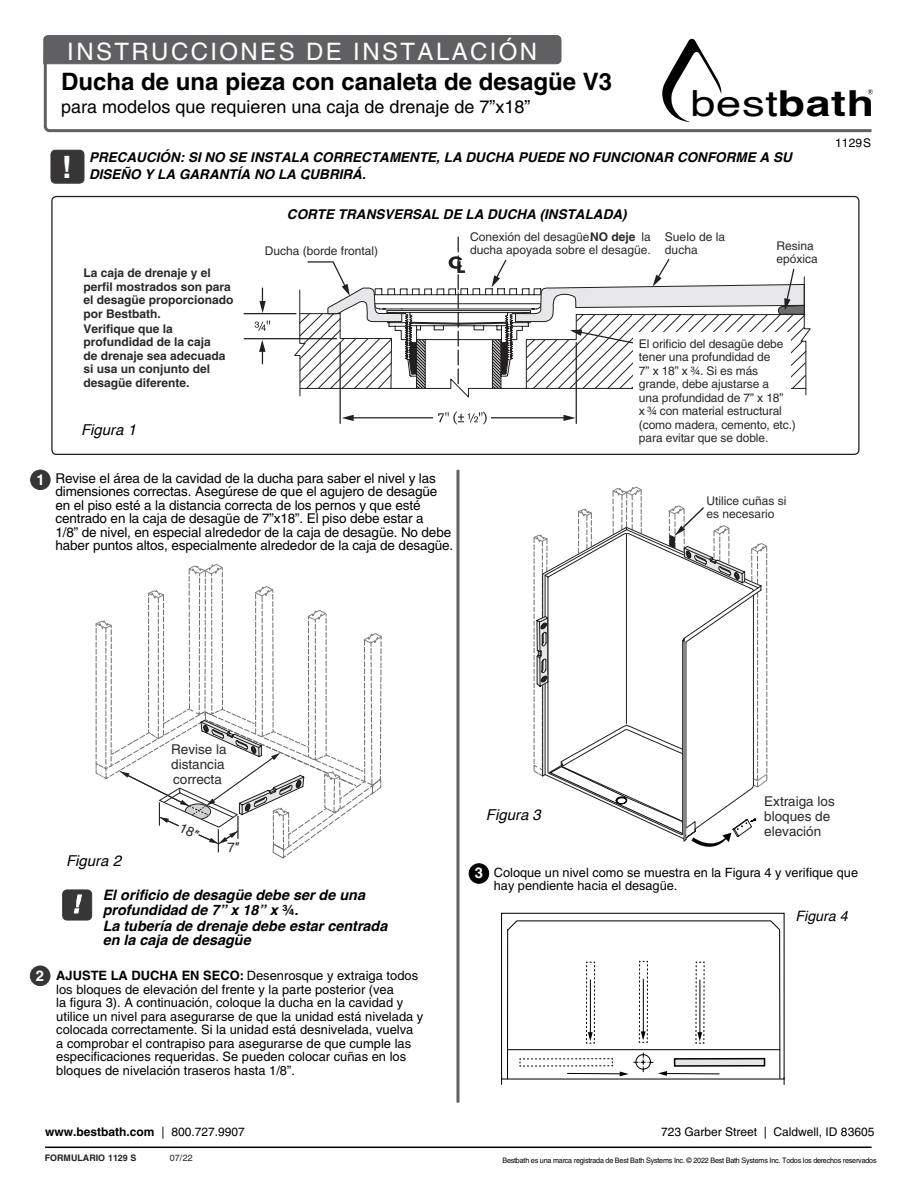
<style>
.page{position:relative;width:918px;height:1188px;background:#fff}
.page>*{position:absolute;margin:0;border:0;box-sizing:border-box;transform-origin:0 0}
.t1{font:36px "Helvetica";color:#010101;scale:1.26 1}
.t2{font:700 30.75px "Helvetica LT Pro";color:#fff}
.t3{font:700 24px "Helvetica LT Pro";color:#000}
.t4{font:24px "Helvetica LT Pro";letter-spacing:.1em;color:#fff}
.t5{font:18px "Helvetica LT Pro";color:#000}
.t6{font:italic 15px "Helvetica";color:#000}
.t7{font:700 14.85px "Helvetica LT Pro";color:#fff}
.t8{font:italic 700 14.4px/14.4px "Helvetica";color:#000}
.t9{font:italic 14.25px "Helvetica";color:#000}
.t10{font:13.5px/13.5px "Helvetica LT Pro";letter-spacing:-.01em;color:#000}
.t11{font:italic 700 13.5px/16.2px "Helvetica";color:#000}
.t12{font:13.5px/15px "Helvetica LT Pro";color:#292929}
.t13{font:12.9px/13.5px "Helvetica LT Pro";color:#000}
.t14{font:12.75px/12.8px "Helvetica LT Pro";color:#000}
.t15{font:12px/13.5px "Helvetica LT Pro";letter-spacing:-.01em;color:#292929}
.t16{font:700 12px/13.5px "Helvetica LT Pro";color:#292929}
.t17{font:12px "Helvetica LT Pro";color:#000}
.t18{font:700 12px "Helvetica LT Pro";color:#000}
.t19{font:700 9px "Helvetica LT Pro";color:#231f20}
.t20{font:9px "Helvetica LT Pro";color:#231f20}
.t21{font:7.5px "Helvetica LT Pro";letter-spacing:-.03em;color:#000;scale:.96 1}
.s1{font-weight:700;font-size:35.7px}
.s2{font-weight:700}
.s3{font-family:"Arial"}
.s4{font-family:"Helvetica LT Pro";font-style:normal}
.s5{font-weight:400}
</style>
<div class="page">
<div style="left:51px;top:196px;width:809px;height:259px;border:1px solid #221f20;border-radius:5px"></div>
<hr style="left:340px;top:343px;width:1px;height:80px;background:#221f20">
<hr style="left:352px;top:417px;width:214px;height:1px;background:#221f20">
<svg style="left:563px;top:415px;width:13px;height:6px"></svg>
<svg style="left:342px;top:415px;width:12px;height:6px"></svg>
<svg style="left:259px;top:340px;width:7px;height:24px"></svg>
<svg style="left:259px;top:288px;width:7px;height:25px"></svg>
<hr style="left:244px;top:338px;width:93px;height:1px;background:#221f20">
<hr style="left:244px;top:313px;width:52px;height:1px;background:#221f20">
<hr style="left:576px;top:343px;width:1px;height:80px;background:#221f20">
<div style="left:433px;top:412px;width:58px;height:13px;background:#fff"></div>
<svg style="left:438px;top:411px;width:49px;height:13px"></svg>
<svg style="left:255px;top:321px;width:15px;height:10px"></svg>
<svg style="left:299px;top:237px;width:508px;height:153px"></svg>
<svg style="left:501px;top:920px;width:284px;height:165px"></svg>
<div style="left:675px;top:1059px;width:90px;height:7px;background:#e5e6e5"></div>
<div style="left:674px;top:1058px;width:91px;height:9px;border:2px solid #000"></div>
<svg style="left:638px;top:960px;width:11px;height:83px"></svg>
<svg style="left:519px;top:1058px;width:94px;height:9px"></svg>
<svg style="left:585px;top:961px;width:11px;height:83px"></svg>
<svg style="left:695px;top:961px;width:10px;height:83px"></svg>
<svg style="left:533px;top:487px;width:235px;height:360px"></svg>
<hr style="left:508px;top:1049px;width:272px;height:1px;background:#000">
<div style="left:44px;top:36px;width:517px;height:14px;background:#606062"></div>
<svg style="left:43px;top:50px;width:829px;height:83px"></svg>
<hr style="left:456px;top:470px;width:3px;height:633px;background:#606062">
<svg style="left:31px;top:470px;width:19px;height:20px"></svg>
<svg style="left:51px;top:150px;width:33px;height:33px"></svg>
<svg style="left:469px;top:864px;width:20px;height:19px"></svg>
<svg style="left:30px;top:966px;width:20px;height:20px"></svg>
<svg style="left:63px;top:890px;width:29px;height:30px"></svg>
<svg style="left:662px;top:39px;width:59px;height:83px"></svg>
<svg style="left:868px;top:89px;width:5px;height:5px"></svg>
<hr style="left:45px;top:1147px;width:827px;height:1px;background:#000">
<svg style="left:95px;top:564px;width:287px;height:295px"></svg>
<h3 class="t4" style="left:67px;top:38px;width:472px">INSTRUCCIONES DE INSTALACIÓN</h3>
<h3 class="t3" style="left:61px;top:67px;width:552px">Ducha de una pieza con canaleta de desagüe V3</h3>
<h3 class="t5" style="left:61px;top:96px;width:471px">para modelos que requieren una caja de drenaje de 7”x18”</h3>
<h1 class="t1" style="left:691px;top:75px;width:147px">best<span class="s1">bath</span></h1>
<h2 class="t2" style="left:62px;top:148px;width:12px">!</h2>
<p class="t17" style="left:835px;top:136px;width:37px">1129S</p>
<p class="t11" style="left:89px;top:151px;width:704px">PRECAUCIÓN: SI NO SE INSTALA CORRECTAMENTE, LA DUCHA PUEDE NO FUNCIONAR CONFORME A SU<br>DISEÑO Y LA GARANTÍA NO LA CUBRIRÁ.</p>
<p class="t7" style="left:36px;top:471px;width:10px">1</p>
<p class="t16" style="left:83px;top:266px;width:152px">La caja de drenaje y el perfil mostrados son para el desagüe proporcionado por Bestbath.</p>
<p class="t16" style="left:83px;top:322px;width:144px">Verifique que la profundidad de la caja de drenaje sea adecuada si usa un conjunto del desagüe diferente.</p>
<p class="t6" style="left:81px;top:418px;width:57px">Figura 1</p>
<p class="t11" style="left:287px;top:207px;width:341px">CORTE TRANSVERSAL DE LA DUCHA (INSTALADA)</p>
<p class="t15" style="left:265px;top:244px;width:115px">Ducha (borde frontal)</p>
<p class="t15" style="left:470px;top:230px;width:182px">Conexión del desagüe. <span class="s2">NO deje</span> la ducha apoyada sobre el desagüe.</p>
<p class="t15" style="left:665px;top:230px;width:62px">Suelo de la ducha</p>
<p class="t15" style="left:776px;top:239px;width:43px">Resina epóxica</p>
<p class="t15" style="left:639px;top:337px;width:158px">El orificio del desagüe debe tener una profundidad de<br>7” x 18” x ¾. Si es más grande, debe ajustarse a<br>una profundidad de 7” x 18”<br>x ¾ con material estructural (como madera, cemento, etc.) para evitar que se doble.</p>
<p class="t10" style="left:56px;top:471px;width:399px">Revise el área de la cavidad de la ducha para saber el nivel y las dimensiones correctas. Asegúrese de que el agujero de desagüe en el piso esté a la distancia correcta de los pernos y que esté centrado en la caja de desagüe de 7”x18”. El piso debe estar a<br>1/8” de nivel, en especial alrededor de la caja de desagüe. No debe haber puntos altos, especialmente alrededor de la caja de desagüe.</p>
<p class="t15" style="left:707px;top:494px;width:82px">Utilice cuñas si es necesario</p>
<p class="t12" style="left:171px;top:742px;width:57px">Revise la distancia correcta</p>
<p class="t7" style="left:36px;top:967px;width:10px">2</p>
<p class="t6" style="left:66px;top:849px;width:57px">Figura 2</p>
<p class="t12" style="left:227px;top:840px;width:14px">7<span class="s3">″</span></p>
<p class="t8" style="left:103px;top:890px;width:264px">El orificio de desagüe debe ser de una profundidad de 7” x 18” x <span class="s4">¾</span>.</p>
<p class="t8" style="left:103px;top:920px;width:286px">La tubería de drenaje debe estar centrada en la caja de desagüe</p>
<p class="t13" style="left:56px;top:969px;width:369px"><span class="s2">AJUSTE LA DUCHA EN SECO:</span> Desenrosque y extraiga todos los bloques de elevación del frente y la parte posterior (vea<br>la figura 3). A continuación, coloque la ducha en la cavidad y utilice un nivel para asegurarse de que la unidad está nivelada y colocada correctamente. Si la unidad está desnivelada, vuelva a comprobar el contrapiso para asegurarse de que cumple las especificaciones requeridas. Se pueden colocar cuñas en los bloques de nivelación traseros hasta 1/8”.</p>
<p class="t6" style="left:486px;top:803px;width:57px">Figura 3</p>
<p class="t12" style="left:764px;top:794px;width:72px">Extraiga los bloques de elevación</p>
<p class="t7" style="left:475px;top:864px;width:10px">3</p>
<p class="t14" style="left:494px;top:867px;width:366px">Coloque un nivel como se muestra en la Figura 4 y verifique que hay pendiente hacia el desagüe.</p>
<p class="t9" style="left:795px;top:905px;width:54px">Figura 4</p>
<p class="t18" style="left:45px;top:1124px;width:201px">www.bestbath.com <span class="s5">| 800.727.9907</span></p>
<p class="t17" style="left:661px;top:1125px;width:215px">723 Garber Street | Caldwell, ID 83605</p>
<p class="t19" style="left:45px;top:1153px;width:93px">FORMULARIO 1129 S</p>
<p class="t20" style="left:170px;top:1153px;width:25px">07/22</p>
<p class="t21" style="left:502px;top:1156px;width:391px">Bestbath es una marca registrada de Best Bath Systems Inc. © 2022 Best Bath Systems Inc. Todos los derechos reservados</p>
</div>
